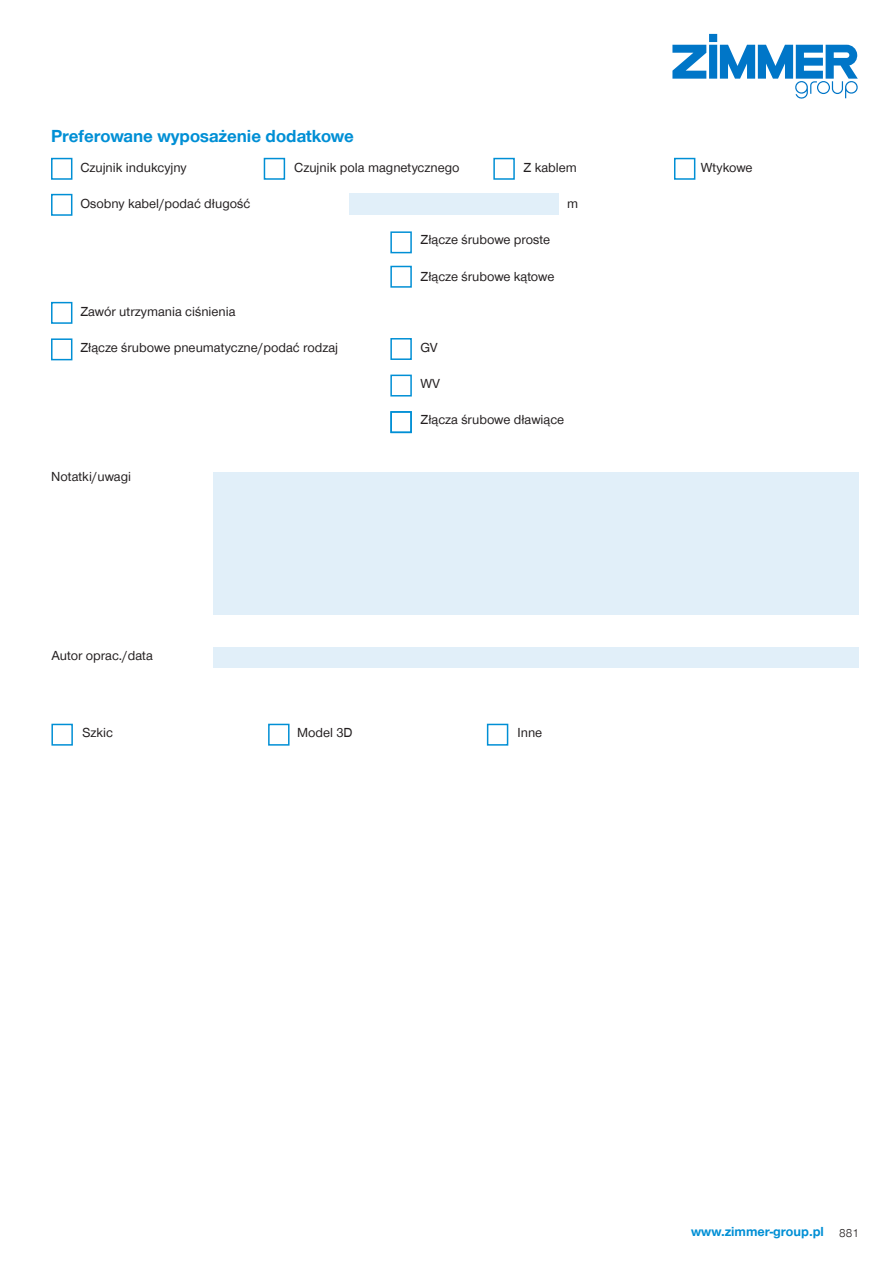
<style>
.page{position:relative;width:893px;height:1263px;background:#fff}
.page>*{position:absolute;margin:0;border:0;box-sizing:border-box;transform-origin:0 0}
.CF_AF_Überschrift_Ta{font:700 18px "Zimmer Group Sans Global";color:#008fd5}
.CB_AF_Tabellentext_I{font:13.5px "Zimmer Group Sans Global";color:#231f20}
.CB_AF_Seitenzahl_rec{font:700 13.5px "Zimmer Group Sans Global";color:#008fd5}
.CB_AF_Seitenzahl_rec-2{font:300 12px "Zimmer Group Sans Global";color:#231f20}
</style>
<div class="page">
<svg style="left:672px;top:34px;width:186px;height:65px"></svg>
<div style="left:51px;top:158px;width:21px;height:22px;border:2px solid #008fd5"></div>
<div style="left:51px;top:194px;width:21px;height:22px;border:2px solid #008fd5"></div>
<div style="left:51px;top:302px;width:21px;height:22px;border:2px solid #008fd5"></div>
<div style="left:51px;top:338px;width:21px;height:22px;border:2px solid #008fd5"></div>
<div style="left:264px;top:158px;width:21px;height:22px;border:2px solid #008fd5"></div>
<div style="left:493px;top:158px;width:22px;height:22px;border:2px solid #008fd5"></div>
<div style="left:390px;top:266px;width:22px;height:22px;border:2px solid #008fd5"></div>
<div style="left:390px;top:231px;width:22px;height:22px;border:2px solid #008fd5"></div>
<div style="left:390px;top:338px;width:22px;height:22px;border:2px solid #008fd5"></div>
<div style="left:674px;top:158px;width:21px;height:22px;border:2px solid #008fd5"></div>
<div style="left:390px;top:375px;width:22px;height:21px;border:2px solid #008fd5"></div>
<div style="left:349px;top:193px;width:209px;height:22px;background:#e1eff9"></div>
<div style="left:214px;top:472px;width:645px;height:142px;background:#e1eff9"></div>
<div style="left:51px;top:724px;width:22px;height:22px;border:2px solid #008fd5"></div>
<div style="left:487px;top:724px;width:21px;height:22px;border:2px solid #008fd5"></div>
<div style="left:268px;top:724px;width:22px;height:22px;border:2px solid #008fd5"></div>
<div style="left:213px;top:647px;width:646px;height:21px;background:#e1eff9"></div>
<div style="left:390px;top:411px;width:22px;height:22px;border:2px solid #008fd5"></div>
<p class="CF_AF_Überschrift_Ta" style="left:51px;top:125px;width:304px">Preferowane wyposażenie dodatkowe</p>
<p class="CB_AF_Tabellentext_I" style="left:80px;top:159px;width:108px">Czujnik indukcyjny</p>
<p class="CB_AF_Tabellentext_I" style="left:80px;top:195px;width:171px">Osobny kabel/podać długość</p>
<p class="CB_AF_Tabellentext_I" style="left:294px;top:159px;width:167px">Czujnik pola magnetycznego</p>
<p class="CB_AF_Tabellentext_I" style="left:523px;top:159px;width:55px">Z kablem</p>
<p class="CB_AF_Tabellentext_I" style="left:567px;top:195px;width:13px">m</p>
<p class="CB_AF_Tabellentext_I" style="left:80px;top:303px;width:157px">Zawór utrzymania ciśnienia</p>
<p class="CB_AF_Tabellentext_I" style="left:80px;top:339px;width:259px">Złącze śrubowe pneumatyczne/podać rodzaj</p>
<p class="CB_AF_Tabellentext_I" style="left:51px;top:469px;width:81px">Notatki/uwagi</p>
<p class="CB_AF_Tabellentext_I" style="left:51px;top:648px;width:103px">Autor oprac./data</p>
<p class="CB_AF_Tabellentext_I" style="left:421px;top:231px;width:131px">Złącze śrubowe proste</p>
<p class="CB_AF_Tabellentext_I" style="left:421px;top:268px;width:135px">Złącze śrubowe kątowe</p>
<p class="CB_AF_Tabellentext_I" style="left:421px;top:339px;width:19px">GV</p>
<p class="CB_AF_Tabellentext_I" style="left:421px;top:375px;width:21px">WV</p>
<p class="CB_AF_Tabellentext_I" style="left:421px;top:412px;width:145px">Złącza śrubowe dławiące</p>
<p class="CB_AF_Tabellentext_I" style="left:82px;top:724px;width:32px">Szkic</p>
<p class="CB_AF_Tabellentext_I" style="left:297px;top:724px;width:57px">Model 3D</p>
<p class="CB_AF_Tabellentext_I" style="left:517px;top:724px;width:26px">Inne</p>
<p class="CB_AF_Tabellentext_I" style="left:701px;top:159px;width:53px">Wtykowe</p>
<p class="CB_AF_Seitenzahl_rec" style="left:691px;top:1224px;width:134px">www.zimmer-group.pl</p>
<p class="CB_AF_Seitenzahl_rec-2" style="left:839px;top:1226px;width:21px">881</p>
</div>
